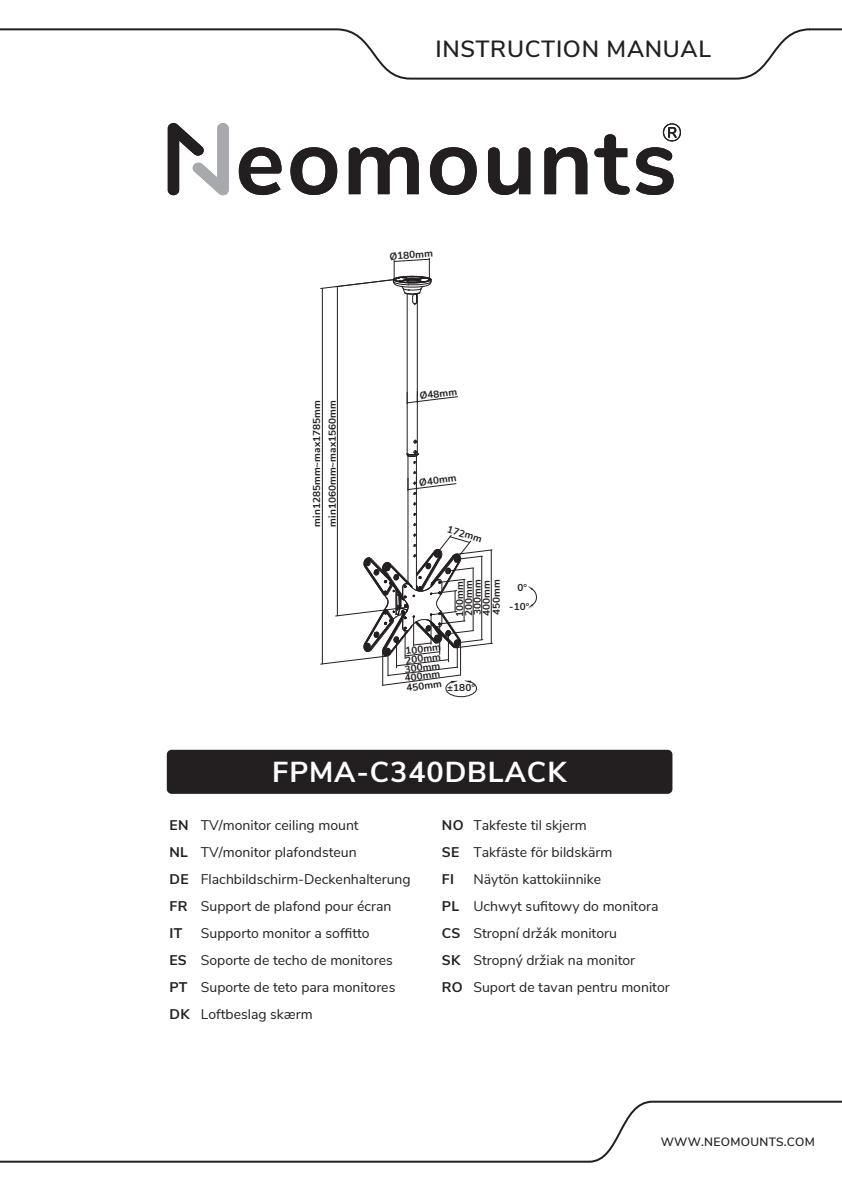
<style>
.page{position:relative;width:842px;height:1191px;background:#fff}
.page>*{position:absolute;margin:0;border:0;box-sizing:border-box;transform-origin:0 0}
.t1{font:700 28.8px "Nunito Sans";letter-spacing:.03em;color:#fff}
.t2{font:600 23.4px "Nunito Sans";letter-spacing:.03em;color:#231f20}
.t3{font:14px/27px "Nunito Sans";color:#231f20}
.t4{font:700 14px/27px "Nunito Sans";letter-spacing:.03em;color:#231f20}
.t5{font:600 12px "Nunito Sans";letter-spacing:.03em;color:#231f20}
.t6{font:700 10px/9px "Nunito Sans";letter-spacing:.005em;color:#231f20}
</style>
<div class="page">
<svg style="left:0;top:1100px;width:842px;height:63px"></svg>
<svg style="left:0;top:28px;width:842px;height:52px"></svg>
<svg style="left:636px;top:147px;width:38px;height:48px"></svg>
<svg style="left:663px;top:123px;width:18px;height:18px"></svg>
<svg style="left:168px;top:123px;width:61px;height:72px"></svg>
<svg style="left:349px;top:147px;width:70px;height:47px"></svg>
<svg style="left:290px;top:147px;width:47px;height:48px"></svg>
<svg style="left:430px;top:147px;width:47px;height:48px"></svg>
<svg style="left:594px;top:134px;width:36px;height:61px"></svg>
<svg style="left:544px;top:147px;width:43px;height:47px"></svg>
<svg style="left:488px;top:147px;width:42px;height:48px"></svg>
<svg style="left:239px;top:147px;width:43px;height:48px"></svg>
<div style="left:168px;top:750px;width:504px;height:43px;background:#231f20;border-radius:4px"></div>
<div style="left:167px;top:750px;width:505px;height:44px;border:1px solid #231f20;border-radius:4px"></div>
<svg style="left:528px;top:586px;width:9px;height:22px"></svg>
<hr style="left:407px;top:294px;width:1px;height:160px;background:#231f20">
<hr style="left:408px;top:456px;width:1px;height:126px;background:#231f20">
<hr style="left:416px;top:456px;width:1px;height:134px;background:#231f20">
<hr style="left:417px;top:294px;width:1px;height:160px;background:#231f20">
<svg style="left:406px;top:439px;width:12px;height:25px"></svg>
<hr style="left:322px;top:288px;width:1px;height:376px;background:#231f20">
<hr style="left:337px;top:286px;width:1px;height:330px;background:#231f20">
<svg style="left:407px;top:470px;width:50px;height:25px"></svg>
<svg style="left:320px;top:258px;width:112px;height:48px"></svg>
<svg style="left:406px;top:391px;width:52px;height:13px"></svg>
<svg style="left:320px;top:532px;width:173px;height:165px"></svg>
<h2 class="t2" style="left:435px;top:32px;width:277px">INSTRUCTION MANUAL</h2>
<p class="t6" style="left:389px;top:251px;width:45px;rotate:-4deg">Ø180mm</p>
<p class="t6" style="left:308px;top:526px;width:128px;line-height:15.4px;rotate:-90deg">min1285mm~max1785mm min1060mm~max1560mm</p>
<p class="t6" style="left:419px;top:391px;width:39px;rotate:-7deg">Ø48mm</p>
<p class="t6" style="left:418px;top:477px;width:39px;rotate:-7deg">Ø40mm</p>
<p class="t6" style="left:449px;top:524px;width:37px;rotate:17deg">172mm</p>
<p class="t6" style="left:454px;top:617px;width:39px;rotate:-90deg">100mm<br>200mm<br>300mm<br>400mm</p>
<p class="t6" style="left:491px;top:615px;width:37px;rotate:-90deg">450mm</p>
<p class="t6" style="left:517px;top:582px;width:11px">0°</p>
<p class="t6" style="left:509px;top:601px;width:22px">-10°</p>
<p class="t6" style="left:404px;top:646px;width:38px;rotate:-7deg">100mm<br>200mm</p>
<p class="t6" style="left:404px;top:664px;width:37px;rotate:-6deg">300mm</p>
<p class="t6" style="left:404px;top:672px;width:37px;line-height:10.2px;rotate:-7deg">400mm<br>450mm</p>
<p class="t6" style="left:447px;top:683px;width:29px">±180°</p>
<h1 class="t1" style="left:272px;top:750px;width:296px">FPMA-C340DBLACK</h1>
<p class="t4" style="left:169px;top:810px;width:21px">EN</p>
<p class="t4" style="left:169px;top:837px;width:20px">NL</p>
<p class="t4" style="left:169px;top:864px;width:21px">DE<br>FR</p>
<p class="t4" style="left:169px;top:918px;width:14px">IT</p>
<p class="t4" style="left:169px;top:945px;width:22px">ES<br>PT<br>DK</p>
<p class="t3" style="left:201px;top:810px;width:211px">TV/monitor ceiling mount<br>TV/monitor plafondsteun<br>Flachbildschirm-Deckenhalterung<br>Support de plafond pour écran<br>Supporto monitor a soffitto<br>Soporte de techo de monitores<br>Suporte de teto para monitores<br>Loftbeslag skærm</p>
<p class="t4" style="left:442px;top:810px;width:23px">NO<br>SE<br>FI<br>PL<br>CS<br>SK<br>RO</p>
<p class="t3" style="left:473px;top:810px;width:198px">Takfeste til skjerm<br>Takfäste för bildskärm<br>Näytön kattokiinnike<br>Uchwyt sufitowy do monitora<br>Stropní držák monitoru<br>Stropný držiak na monitor<br>Suport de tavan pentru monitor</p>
<p class="t5" style="left:661px;top:1133px;width:156px">WWW.NEOMOUNTS.COM</p>
</div>
